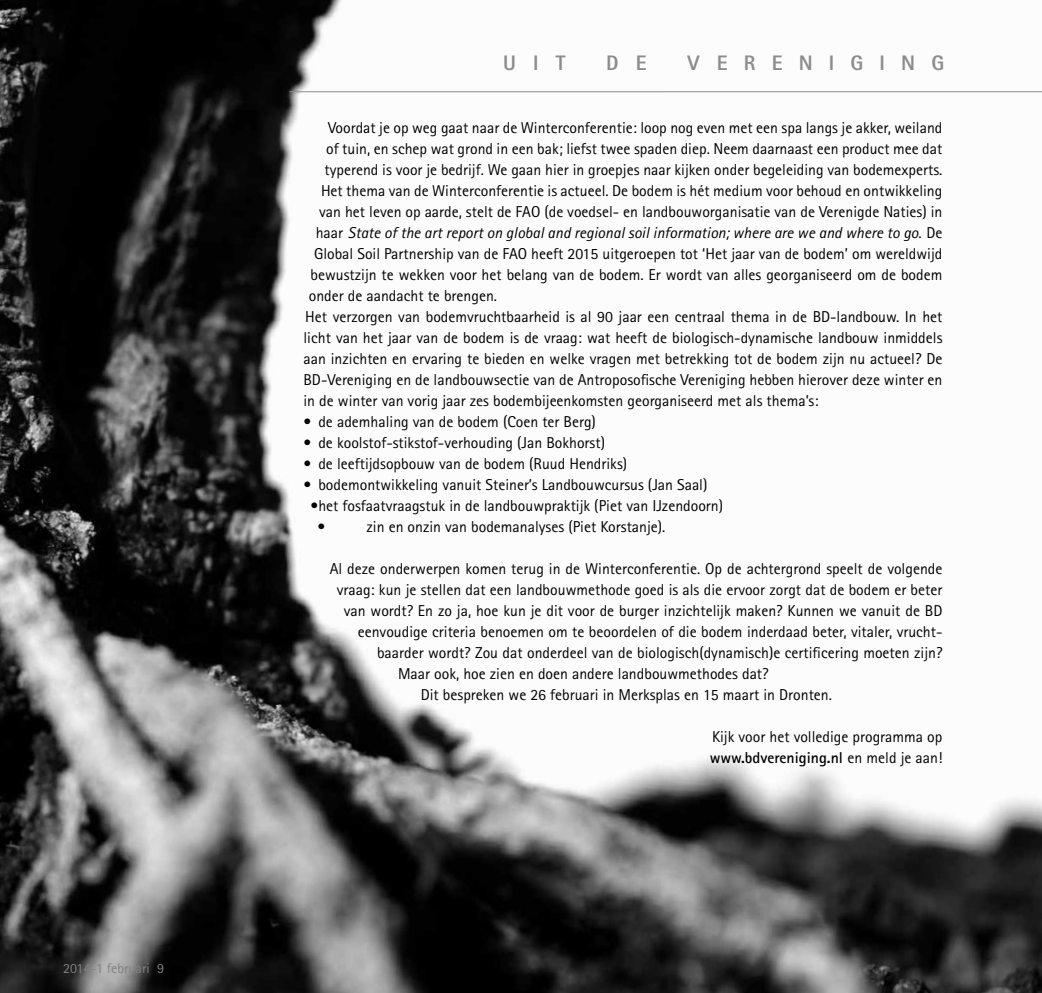
<style>
.page{position:relative;width:1042px;height:993px;background:#fff}
.page>*{position:absolute;margin:0;border:0;box-sizing:border-box;transform-origin:0 0}
.t1{font:800 21px "Rotis Sans Serif";letter-spacing:.77em;color:#8d8d8d}
.t2{font:15.75px/21px "Rotis Sans Serif";color:#000}
.t3{font:italic 15.75px "Rotis Sans Serif";color:#000}
.t4{font:14px "Rotis Sans Serif";color:#818181}
.s1{font-style:normal}
.s2{font-weight:700}
</style>
<div class="page">
<img style="left:0;top:0;width:1042px;height:992px">
<hr style="left:289px;top:91px;width:753px;height:1px;background:#8d8d8d">
<p class="t4" style="left:63px;top:959px;width:103px">2014-1 februari 9</p>
<h1 class="t1" style="left:503px;top:50px;width:64px">UIT</h1>
<h1 class="t1" style="left:606px;top:50px;width:42px">D E</h1>
<h1 class="t1" style="left:687px;top:50px;width:258px">VERENIGING</h1>
<p class="t2" style="left:328px;top:117px;width:616px">Voordat je op weg gaat naar de Winterconferentie: loop nog even met een spa langs je akker, weiland</p>
<p class="t2" style="left:326px;top:138px;width:617px">of tuin, en schep wat grond in een bak; liefst twee spaden diep. Neem daarnaast een product mee dat</p>
<p class="t2" style="left:324px;top:159px;width:619px">typerend is voor je bedrijf. We gaan hier in groepjes naar kijken onder begeleiding van bodemexperts.</p>
<p class="t2" style="left:321px;top:179px;width:623px">Het thema van de Winterconferentie is actueel. De bodem is hét medium voor behoud en ontwikkeling</p>
<p class="t2" style="left:319px;top:200px;width:625px">van het leven op aarde, stelt de FAO (de voedsel- en landbouworganisatie van de Verenigde Naties) in</p>
<p class="t3" style="left:316px;top:223px;width:628px"><span class="s1">haar</span> State of the art report on global and regional soil information; where are we and where to go<span class="s1">. De</span></p>
<p class="t2" style="left:314px;top:242px;width:630px">Global Soil Partnership van de FAO heeft 2015 uitgeroepen tot ‘Het jaar van de bodem’ om wereldwijd</p>
<p class="t2" style="left:310px;top:263px;width:633px">bewustzijn te wekken voor het belang van de bodem. Er wordt van alles georganiseerd om de bodem</p>
<p class="t2" style="left:309px;top:284px;width:190px">onder de aandacht te brengen.</p>
<p class="t2" style="left:305px;top:305px;width:639px">Het verzorgen van bodemvruchtbaarheid is al 90 jaar een centraal thema in de BD-landbouw. In het</p>
<p class="t2" style="left:303px;top:326px;width:640px">licht van het jaar van de bodem is de vraag: wat heeft de biologisch-dynamische landbouw inmiddels</p>
<p class="t2" style="left:303px;top:347px;width:640px">aan inzichten en ervaring te bieden en welke vragen met betrekking tot de bodem zijn nu actueel? De</p>
<p class="t2" style="left:303px;top:368px;width:640px">BD-Vereniging en de landbouwsectie van de Antroposofische Vereniging hebben hierover deze winter en</p>
<p class="t2" style="left:303px;top:389px;width:516px">in de winter van vorig jaar zes bodembijeenkomsten georganiseerd met als thema’s:</p>
<p class="t2" style="left:303px;top:410px;width:294px">• de ademhaling van de bodem (Coen ter Berg)</p>
<p class="t2" style="left:303px;top:431px;width:303px">• de koolstof-stikstof-verhouding (Jan Bokhorst)</p>
<p class="t2" style="left:303px;top:452px;width:325px">• de leeftijdsopbouw van de bodem (Ruud Hendriks)</p>
<p class="t2" style="left:303px;top:473px;width:405px">• bodemontwikkeling vanuit Steiner’s Landbouwcursus (Jan Saal)</p>
<p class="t2" style="left:317px;top:494px;width:407px;text-indent:-7px">•het fosfaatvraagstuk in de landbouwpraktijk (Piet van IJzendoorn) •</p>
<p class="t2" style="left:366px;top:515px;width:300px">zin en onzin van bodemanalyses (Piet Korstanje).</p>
<p class="t2" style="left:330px;top:557px;width:614px">Al deze onderwerpen komen terug in de Winterconferentie. Op de achtergrond speelt de volgende</p>
<p class="t2" style="left:337px;top:578px;width:607px">vraag: kun je stellen dat een landbouwmethode goed is als die ervoor zorgt dat de bodem er beter</p>
<p class="t2" style="left:344px;top:599px;width:600px">van wordt? En zo ja, hoe kun je dit voor de burger inzichtelijk maken? Kunnen we vanuit de BD</p>
<p class="t2" style="left:358px;top:620px;width:586px">eenvoudige criteria benoemen om te beoordelen of die bodem inderdaad beter, vitaler, vrucht-</p>
<p class="t2" style="left:377px;top:641px;width:567px">baarder wordt? Zou dat onderdeel van de biologisch(dynamisch)e certificering moeten zijn?</p>
<p class="t2" style="left:398px;top:662px;width:372px">Maar ook, hoe zien en doen andere landbouwmethodes dat?</p>
<p class="t2" style="left:421px;top:683px;width:413px">Dit bespreken we 26 februari in Merksplas en 15 maart in Dronten.</p>
<p class="t2" style="left:709px;top:725px;width:234px">Kijk voor het volledige programma op <span class="s2">www.bdvereniging.nl</span> en meld je aan!</p>
</div>
